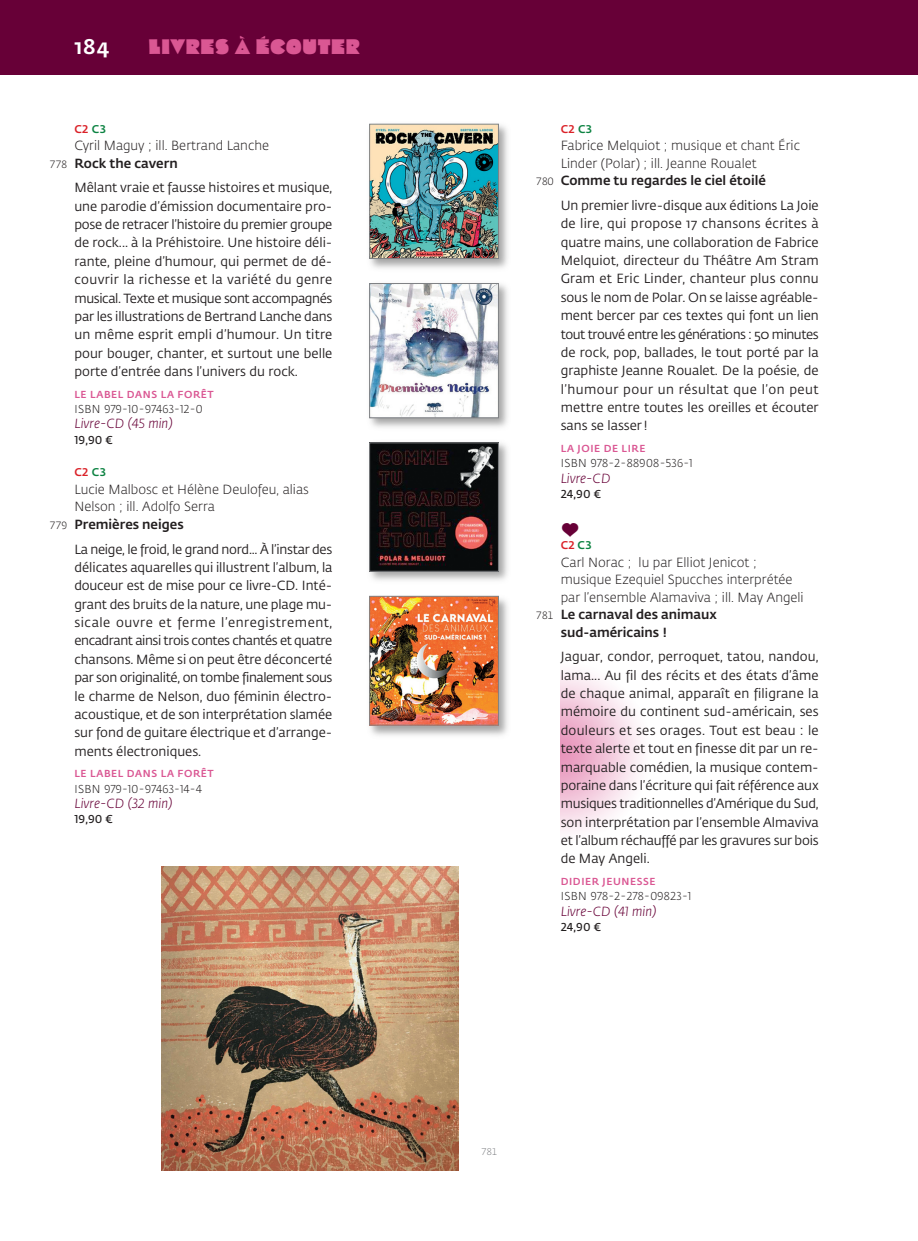
<style>
.page{position:relative;width:918px;height:1241px;background:#fff}
.page>*{position:absolute;margin:0;border:0;box-sizing:border-box;transform-origin:0 0}
.t1{font:21px "Cooter Deuce";letter-spacing:.05em;color:#da5793}
.t2{font:500 21px "Fedra Sans Pro";color:#fff}
.t3{font:14px "RLPE";color:#670037}
.t4{font:13.12px/18.4px "Fedra Sans Pro";color:#231f20;text-align:justify}
.t5{font:300 13.12px/17.5px "Fedra Sans Pro";color:#231f20}
.t6{font:500 13.12px "Fedra Sans Pro";color:#231f20}
.t7{font:italic 300 13.12px "Fedra Sans Pro";color:#670037}
.t8{font:300 11.38px "Fedra Sans Pro";letter-spacing:.03em;color:#231f20}
.t9{font:600 11.38px "Fedra Sans Pro";color:#231f20}
.t10{font:500 11.2px "Fedra Sans Pro";color:#da2128}
.t11{font:500 10.15px "Fedra Sans Pro";letter-spacing:.06em;color:#da5793}
.t12{font:300 9.62px "Fedra Sans Pro";color:#808285}
.s1{color:#0b8241}
.s2{font-weight:300;font-size:10.5px}
</style>
<div class="page">
<div style="left:0;top:0;width:918px;height:74px;background:#670037"></div>
<img style="left:369px;top:123px;width:139px;height:458px">
<img style="left:371px;top:126px;width:125px;height:130px">
<div style="left:369px;top:124px;width:129px;height:134px;border:1px solid #808285"></div>
<img style="left:371px;top:285px;width:125px;height:131px">
<div style="left:369px;top:283px;width:129px;height:135px;border:1px solid #808285"></div>
<img style="left:371px;top:444px;width:125px;height:125px">
<div style="left:369px;top:442px;width:129px;height:129px;border:1px solid #808285"></div>
<img style="left:369px;top:595px;width:139px;height:141px">
<img style="left:371px;top:598px;width:125px;height:125px">
<div style="left:369px;top:596px;width:129px;height:129px;border:1px solid #808285"></div>
<img style="left:162px;top:866px;width:297px;height:303px">
<p class="t2" style="left:74px;top:38px;width:36px">184</p>
<p class="t1" style="left:149px;top:34px;width:212px">LIVRES À ÉCOUTER</p>
<p class="t10" style="left:74px;top:124px;width:33px">C2 <span class="s1">C3</span></p>
<p class="t5" style="left:74px;top:138px;width:196px">Cyril Maguy ; ill. Bertrand Lanche</p>
<p class="t6" style="left:50px;top:158px;width:130px"><span class="s2">778</span> Rock the cavern</p>
<p class="t4" style="left:74px;top:180px;width:259px">Mêlant vraie et fausse histoires et musique, une parodie d’émission documentaire pro&shy;pose de retracer l’histoire du premier groupe de rock... à la Préhistoire. Une histoire déli&shy;rante, pleine d’humour, qui permet de dé&shy;couvrir la richesse et la variété du genre musical. Texte et musique sont accompagnés par les illustrations de Bertrand Lanche dans un même esprit empli d’humour. Un titre pour bouger, chanter, et surtout une belle porte d’entrée dans l’univers du rock.</p>
<p class="t11" style="left:74px;top:390px;width:141px">LE LABEL DANS LA FORÊT</p>
<p class="t8" style="left:74px;top:404px;width:130px">ISBN 979-10-97463-12-0</p>
<p class="t7" style="left:74px;top:416px;width:100px">Livre-CD (45 min)</p>
<p class="t9" style="left:74px;top:433px;width:40px">19,90 €</p>
<p class="t10" style="left:74px;top:468px;width:33px">C2 <span class="s1">C3</span></p>
<p class="t5" style="left:74px;top:481px;width:236px">Lucie Malbosc et Hélène Deulofeu, alias<br>Nelson ; ill. Adolfo Serra</p>
<p class="t6" style="left:50px;top:519px;width:136px"><span class="s2">779</span> Premières neiges</p>
<p class="t4" style="left:74px;top:541px;width:259px">La neige, le froid, le grand nord... À l’instar des délicates aquarelles qui illustrent l’album, la douceur est de mise pour ce livre-CD. Inté&shy;grant des bruits de la nature, une plage mu&shy;sicale ouvre et ferme l’enregistrement, encadrant ainsi trois contes chantés et quatre chansons. Même si on peut être déconcerté par son originalité, on tombe finalement sous le charme de Nelson, duo féminin électro&shy;acoustique, et de son interprétation slamée sur fond de guitare électrique et d’arrange&shy;ments électroniques.</p>
<p class="t11" style="left:74px;top:769px;width:141px">LE LABEL DANS LA FORÊT</p>
<p class="t8" style="left:74px;top:783px;width:129px">ISBN 979-10-97463-14-4</p>
<p class="t7" style="left:74px;top:795px;width:100px">Livre-CD (32 min)</p>
<p class="t9" style="left:74px;top:812px;width:40px">19,90 €</p>
<p class="t10" style="left:561px;top:124px;width:33px">C2 <span class="s1">C3</span></p>
<p class="t5" style="left:561px;top:138px;width:241px">Fabrice Melquiot ; musique et chant Éric<br>Linder (Polar) ; ill. Jeanne Roualet</p>
<p class="t6" style="left:536px;top:175px;width:231px"><span class="s2">780</span> Comme tu regardes le ciel étoilé</p>
<p class="t4" style="left:561px;top:197px;width:259px">Un premier livre-disque aux éditions La Joie de lire, qui propose 17 chansons écrites à quatre mains, une collaboration de Fabrice Melquiot, directeur du Théâtre Am Stram Gram et Eric Linder, chanteur plus connu sous le nom de Polar. On se laisse agréable&shy;ment bercer par ces textes qui font un lien tout trouvé entre les générations : 50 minutes de rock, pop, ballades, le tout porté par la graphiste Jeanne Roualet. De la poésie, de l’humour pour un résultat que l’on peut mettre entre toutes les oreilles et écouter sans se lasser !</p>
<p class="t11" style="left:561px;top:444px;width:86px">LA JOIE DE LIRE</p>
<p class="t8" style="left:561px;top:458px;width:133px">ISBN 978-2-88908-536-1</p>
<p class="t7" style="left:561px;top:470px;width:51px">Livre-CD</p>
<p class="t9" style="left:561px;top:487px;width:42px">24,90 €</p>
<p class="t3" style="left:561px;top:521px;width:20px">a</p>
<p class="t10" style="left:561px;top:540px;width:33px">C2 <span class="s1">C3</span></p>
<p class="t5" style="left:561px;top:554px;width:244px">Carl Norac ; lu par Elliot Jenicot ; musique Ezequiel Spucches interprétée par l’ensemble Alamaviva ; ill. May Angeli</p>
<p class="t6" style="left:536px;top:609px;width:183px"><span class="s2">781</span> Le carnaval des animaux</p>
<p class="t6" style="left:561px;top:626px;width:108px">sud-américains !</p>
<p class="t4" style="left:561px;top:648px;width:259px">Jaguar, condor, perroquet, tatou, nandou, lama... Au fil des récits et des états d’âme de chaque animal, apparaît en filigrane la mémoire du continent sud-américain, ses douleurs et ses orages. Tout est beau : le texte alerte et tout en finesse dit par un re&shy;marquable comédien, la musique contem&shy;poraine dans l’écriture qui fait référence aux musiques traditionnelles d’Amérique du Sud, son interprétation par l’ensemble Almaviva et l’album réchauffé par les gravures sur bois de May Angeli.</p>
<p class="t11" style="left:561px;top:877px;width:96px">DIDIER JEUNESSE</p>
<p class="t8" style="left:561px;top:891px;width:132px">ISBN 978-2-278-09823-1</p>
<p class="t7" style="left:561px;top:903px;width:97px">Livre-CD (41 min)</p>
<p class="t9" style="left:561px;top:920px;width:42px">24,90 €</p>
<p class="t12" style="left:481px;top:1147px;width:18px">781</p>
</div>
